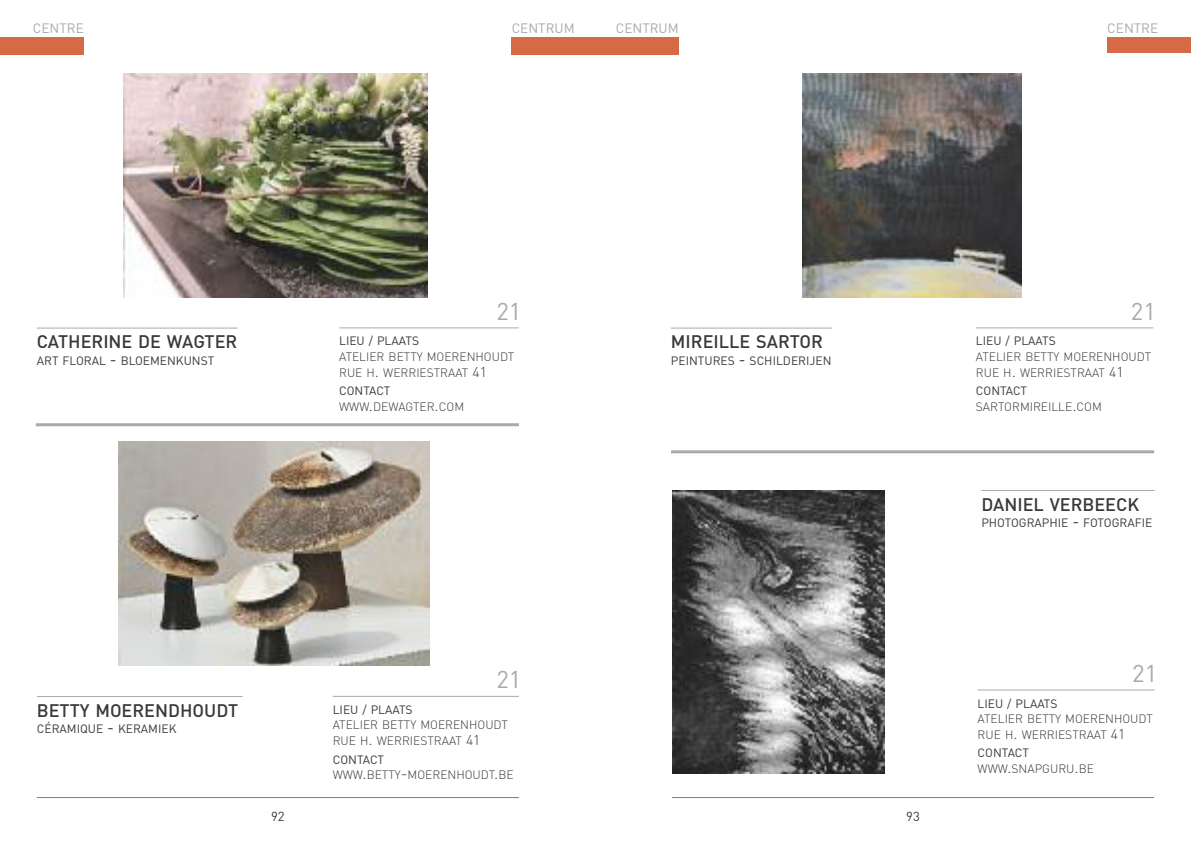
<style>
.page{position:relative;width:1191px;height:842px;background:#fff}
.page>*{position:absolute;margin:0;border:0;box-sizing:border-box;transform-origin:0 0}
.t1{font:24px "DIN";color:#a7aaae}
.t2{font:500 18px "DIN";color:#39383a}
.t3{font:13.6px "DIN";color:#a7aaae}
.t4{font:13px "DIN";color:#39383a}
.t5{font:300 12px/15.6px "DIN";color:#39383a}
.t6{font:12px "DIN";color:#39383a}
.s1{font-size:16px}
.s2{font-size:14px}
.s3{font-weight:400}
</style>
<div class="page">
<hr style="left:671px;top:450px;width:483px;height:3px;background:#a7aaae">
<img style="left:802px;top:74px;width:220px;height:224px">
<hr style="left:671px;top:328px;width:161px;height:1px;background:#a7aaae">
<hr style="left:976px;top:327px;width:177px;height:1px;background:#a7aaae">
<hr style="left:672px;top:797px;width:482px;height:1px;background:#7e7e7f">
<div style="left:1107px;top:37px;width:84px;height:16px;background:#d56a44"></div>
<img style="left:672px;top:490px;width:212px;height:283px">
<hr style="left:981px;top:490px;width:173px;height:1px;background:#a7aaae">
<hr style="left:977px;top:689px;width:177px;height:1px;background:#a7aaae">
<hr style="left:37px;top:797px;width:482px;height:1px;background:#7e7e7f">
<div style="left:0;top:37px;width:84px;height:17px;background:#d56a44"></div>
<div style="left:511px;top:37px;width:84px;height:17px;background:#d56a44"></div>
<hr style="left:36px;top:423px;width:483px;height:3px;background:#a7aaae">
<div style="left:595px;top:37px;width:84px;height:17px;background:#d56a44"></div>
<img style="left:123px;top:74px;width:304px;height:224px">
<hr style="left:37px;top:328px;width:201px;height:1px;background:#a7aaae">
<hr style="left:339px;top:327px;width:180px;height:1px;background:#a7aaae">
<img style="left:119px;top:441px;width:311px;height:224px">
<hr style="left:37px;top:696px;width:205px;height:1px;background:#a7aaae">
<hr style="left:333px;top:696px;width:186px;height:1px;background:#a7aaae">
<p class="t3" style="left:33px;top:23px;width:52px">CENTRE</p>
<p class="t3" style="left:512px;top:23px;width:65px">CENTRUM</p>
<p class="t3" style="left:616px;top:23px;width:65px">CENTRUM</p>
<p class="t3" style="left:1107px;top:23px;width:52px">CENTRE</p>
<h2 class="t2" style="left:37px;top:332px;width:202px">CATHERINE DE WAGTER</h2>
<p class="t6" style="left:37px;top:356px;width:179px">ART FLORAL <span class="s1">-</span> BLOEMENKUNST</p>
<h1 class="t1" style="left:496px;top:303px;width:27px">21</h1>
<p class="t6" style="left:339px;top:337px;width:81px">LIEU / PLAATS</p>
<p class="t5" style="left:339px;top:349px;width:177px">ATELIER BETTY MOERENHOUDT<br>RUE H<span class="s1">.</span> WERRIESTRAAT <span class="s2">41</span></p>
<p class="t5" style="left:339px;top:383px;width:126px"><span class="s3">CONTACT<br></span>WWW<span class="s1">.</span>DEWAGTER<span class="s1">.</span>COM</p>
<h2 class="t2" style="left:37px;top:700px;width:203px">BETTY MOERENDHOUDT</h2>
<p class="t6" style="left:37px;top:725px;width:141px">CÉRAMIQUE <span class="s1">-</span> KERAMIEK</p>
<p class="t4" style="left:271px;top:812px;width:15px">92</p>
<h1 class="t1" style="left:496px;top:671px;width:27px">21</h1>
<p class="t6" style="left:333px;top:705px;width:81px">LIEU / PLAATS</p>
<p class="t5" style="left:333px;top:717px;width:177px">ATELIER BETTY MOERENHOUDT<br>RUE H<span class="s1">.</span> WERRIESTRAAT <span class="s2">41</span></p>
<p class="t5" style="left:333px;top:751px;width:182px"><span class="s3">CONTACT<br></span>WWW<span class="s1">.</span>BETTY<span class="s1">-</span>MOERENHOUDT<span class="s1">.</span>BE</p>
<h2 class="t2" style="left:671px;top:332px;width:153px">MIREILLE SARTOR</h2>
<p class="t6" style="left:671px;top:356px;width:162px">PEINTURES <span class="s1">-</span> SCHILDERIJEN</p>
<p class="t4" style="left:906px;top:812px;width:15px">93</p>
<h1 class="t1" style="left:1130px;top:303px;width:27px">21</h1>
<p class="t6" style="left:976px;top:337px;width:81px">LIEU / PLAATS</p>
<p class="t5" style="left:976px;top:349px;width:177px">ATELIER BETTY MOERENHOUDT<br>RUE H<span class="s1">.</span> WERRIESTRAAT <span class="s2">41</span></p>
<p class="t5" style="left:976px;top:383px;width:128px"><span class="s3">CONTACT<br></span>SARTORMIREILLE<span class="s1">.</span>COM</p>
<h2 class="t2" style="left:981px;top:494px;width:159px">DANIEL VERBEECK</h2>
<p class="t6" style="left:981px;top:519px;width:172px">PHOTOGRAPHIE <span class="s1">-</span> FOTOGRAFIE</p>
<h1 class="t1" style="left:1132px;top:665px;width:27px">21</h1>
<p class="t6" style="left:977px;top:699px;width:81px">LIEU / PLAATS</p>
<p class="t5" style="left:977px;top:711px;width:177px">ATELIER BETTY MOERENHOUDT<br>RUE H<span class="s1">.</span> WERRIESTRAAT <span class="s2">41</span></p>
<p class="t5" style="left:977px;top:745px;width:118px"><span class="s3">CONTACT<br></span>WWW<span class="s1">.</span>SNAPGURU<span class="s1">.</span>BE</p>
</div>
